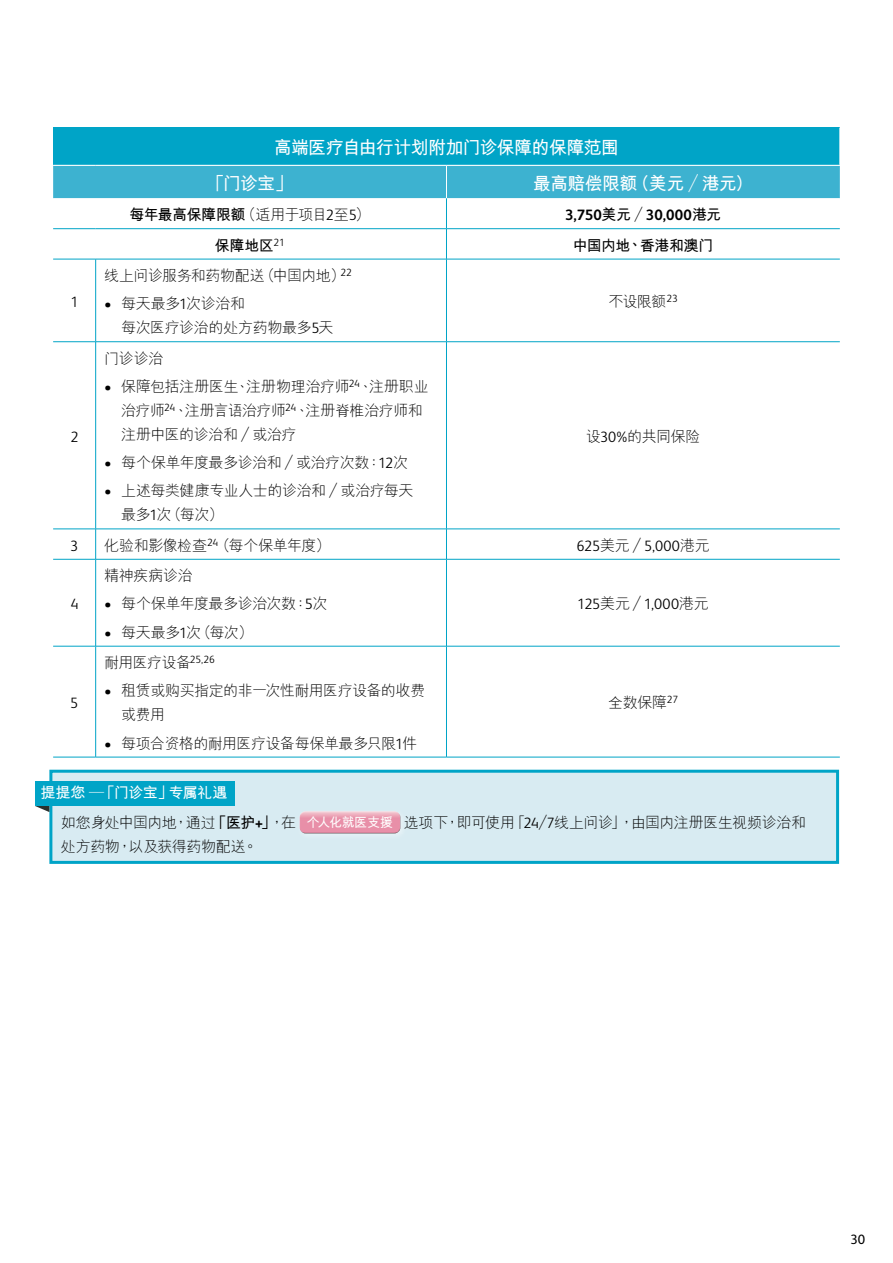
<style>
.page{position:relative;width:893px;height:1263px;background:#fff}
.page>*{position:absolute;margin:0;border:0;box-sizing:border-box;transform-origin:0 0}
.t1{font:700 18px/35.4px "M Hei PRC";letter-spacing:-.04em;color:#fff}
.t2{font:300 15px/24px "M Hei PRC";letter-spacing:-.03em;color:#000}
.t3{font:700 15px "M Hei PRC";letter-spacing:-.035em;color:#000}
.t4{font:300 15px "FS Albert Pro";letter-spacing:.005em;color:#000}
.t5{font:700 15px "FS Albert Pro";letter-spacing:.01em;color:#000}
.t6{font:700 15px "M Hei PRC";letter-spacing:-.015em;color:#fff}
.t7{font:13.5px "FS Albert Pro";color:#000}
.s1{font-family:"M Hei HKS"}
.s2{font-family:"M Hei HKS";font-weight:300}
.s3{font-weight:300}
.s4{font-family:"FS Albert Pro";font-weight:300}
.s5{font-family:"M Hei PRC"}
.s6{font-family:"FS Albert Pro"}
.s7{font-family:"M Hei HKS";font-weight:700}
.s8{font-weight:700}
.s9{font-family:"FS Albert Pro";font-weight:700}
.s10{font-weight:700;font-size:12.9px;color:#fff}
</style>
<div class="page">
<div style="left:53px;top:128px;width:787px;height:37px;background:#00a4c7"></div>
<div style="left:53px;top:166px;width:787px;height:32px;background:#3db2d0"></div>
<svg style="left:53px;top:198px;width:787px;height:559px"></svg>
<hr style="left:446px;top:166px;width:1px;height:32px;background:#fff">
<hr style="left:446px;top:198px;width:1px;height:30px;background:#00a4c7">
<hr style="left:53px;top:228px;width:43px;height:1px;background:#00a4c7">
<hr style="left:96px;top:228px;width:350px;height:1px;background:#00a4c7">
<hr style="left:446px;top:228px;width:394px;height:1px;background:#00a4c7">
<hr style="left:446px;top:229px;width:1px;height:30px;background:#00a4c7">
<hr style="left:53px;top:259px;width:43px;height:1px;background:#00a4c7">
<hr style="left:96px;top:259px;width:350px;height:1px;background:#00a4c7">
<hr style="left:95px;top:259px;width:1px;height:82px;background:#00a4c7">
<hr style="left:446px;top:259px;width:394px;height:1px;background:#00a4c7">
<hr style="left:446px;top:259px;width:1px;height:82px;background:#00a4c7">
<hr style="left:53px;top:341px;width:43px;height:1px;background:#00a4c7">
<hr style="left:96px;top:341px;width:350px;height:1px;background:#00a4c7">
<hr style="left:95px;top:342px;width:1px;height:187px;background:#00a4c7">
<hr style="left:446px;top:341px;width:394px;height:1px;background:#00a4c7">
<hr style="left:446px;top:342px;width:1px;height:187px;background:#00a4c7">
<hr style="left:446px;top:529px;width:394px;height:1px;background:#00a4c7">
<hr style="left:446px;top:559px;width:394px;height:1px;background:#00a4c7">
<hr style="left:446px;top:646px;width:394px;height:1px;background:#00a4c7">
<hr style="left:53px;top:529px;width:43px;height:1px;background:#00a4c7">
<hr style="left:96px;top:529px;width:350px;height:1px;background:#00a4c7">
<hr style="left:95px;top:529px;width:1px;height:30px;background:#00a4c7">
<hr style="left:446px;top:529px;width:1px;height:30px;background:#00a4c7">
<hr style="left:53px;top:559px;width:43px;height:1px;background:#00a4c7">
<hr style="left:96px;top:559px;width:350px;height:1px;background:#00a4c7">
<hr style="left:95px;top:559px;width:1px;height:87px;background:#00a4c7">
<hr style="left:446px;top:559px;width:1px;height:87px;background:#00a4c7">
<hr style="left:53px;top:646px;width:43px;height:1px;background:#00a4c7">
<hr style="left:96px;top:646px;width:350px;height:1px;background:#00a4c7">
<hr style="left:95px;top:646px;width:1px;height:111px;background:#00a4c7">
<hr style="left:446px;top:646px;width:1px;height:111px;background:#00a4c7">
<hr style="left:53px;top:757px;width:43px;height:1px;background:#00a4c7">
<hr style="left:96px;top:757px;width:350px;height:1px;background:#00a4c7">
<hr style="left:446px;top:757px;width:394px;height:1px;background:#00a4c7">
<div style="left:51px;top:771px;width:787px;height:91px;background:#d8ebf2"></div>
<div style="left:296px;top:808px;width:112px;height:32px;background:#dcedf3"></div>
<div style="left:299px;top:810px;width:103px;height:20px;background:#fff;opacity:.75"></div>
<div style="left:299px;top:813px;width:103px;height:21px;background:#000;opacity:.75"></div>
<div style="left:49px;top:770px;width:790px;height:94px;border:3px solid #00a4c7"></div>
<svg style="left:35px;top:806px;width:14px;height:6px"></svg>
<div style="left:35px;top:782px;width:200px;height:24px;background:#00a4c7"></div>
<p class="t1" style="left:207px;top:130px;width:414px;text-indent:67px">高端医疗自由行计划附加门诊保障的保障范围<span class="s1">「</span>门诊宝<span class="s1">」</span></p>
<p class="t1" style="left:533px;top:166px;width:222px">最高赔偿限额<span class="s1">（</span>美元<span class="s1">／</span>港元<span class="s1">）</span></p>
<p class="t4" style="left:70px;top:292px;width:10px">1</p>
<p class="t4" style="left:70px;top:427px;width:10px">2</p>
<p class="t3" style="left:129px;top:206px;width:242px">每年最高保障限额<span class="s2">（</span><span class="s3">适用于项目</span><span class="s4">2</span><span class="s3">至</span><span class="s4">5</span><span class="s2">）</span></p>
<p class="t5" style="left:565px;top:204px;width:158px">3,750<span class="s5">美元</span><span class="s1">／</span>30,000<span class="s5">港元</span></p>
<p class="t3" style="left:215px;top:237px;width:72px">保障地区<sup>21</sup></p>
<p class="t3" style="left:573px;top:237px;width:142px">中国内地<span class="s1">、</span>香港和澳门</p>
<p class="t2" style="left:104px;top:264px;width:249px">线上问诊服务和药物配送<span class="s1">（</span>中国内地<span class="s1">）</span><sup>22</sup></p>
<p class="t2" style="left:121px;top:292px;width:214px;text-indent:-17px"><span class="s6">•</span> 每天最多<span class="s6">1</span>次诊治和<br>每次医疗诊治的处方药物最多<span class="s6">5</span>天</p>
<p class="t2" style="left:608px;top:290px;width:71px">不设限额<sup>23</sup></p>
<p class="t2" style="left:104px;top:346px;width:61px">门诊诊治</p>
<p class="t2" style="left:121px;top:375px;width:309px;text-indent:-17px"><span class="s6">•</span> 保障包括注册医生<span class="s1">、</span>注册物理治疗师<sup>24</sup><span class="s1">、</span>注册职业治疗师<sup>24</sup><span class="s1">、</span>注册言语治疗师<sup>24</sup><span class="s1">、</span>注册脊椎治疗师和注册中医的诊治和<span class="s1">／</span>或治疗</p>
<p class="t2" style="left:104px;top:451px;width:305px"><span class="s6">•</span> 每个保单年度最多诊治和<span class="s1">／</span>或治疗次数<span class="s1">：</span><span class="s6">12</span>次</p>
<p class="t2" style="left:121px;top:479px;width:294px;text-indent:-17px"><span class="s6">•</span> 上述每类健康专业人士的诊治和<span class="s1">／</span>或治疗每天最多<span class="s6">1</span>次<span class="s1">（</span>每次<span class="s1">）</span></p>
<p class="t2" style="left:586px;top:425px;width:116px">设<span class="s6">30%</span>的共同保险</p>
<p class="t4" style="left:70px;top:535px;width:10px">3</p>
<p class="t2" style="left:104px;top:534px;width:228px">化验和影像检查<sup>24</sup><span class="s1">（</span>每个保单年度<span class="s1">）</span></p>
<p class="t4" style="left:576px;top:535px;width:135px">625<span class="s5">美元</span><span class="s1">／</span>5,000<span class="s5">港元</span></p>
<p class="t4" style="left:70px;top:594px;width:10px">4</p>
<p class="t4" style="left:70px;top:693px;width:10px">5</p>
<p class="t2" style="left:104px;top:564px;width:90px">精神疾病诊治</p>
<p class="t2" style="left:104px;top:592px;width:225px"><span class="s6">•</span> 每个保单年度最多诊治次数<span class="s1">：</span><span class="s6">5</span>次</p>
<p class="t2" style="left:104px;top:620px;width:151px"><span class="s6">•</span> 每天最多<span class="s6">1</span>次<span class="s1">（</span>每次<span class="s1">）</span></p>
<p class="t2" style="left:104px;top:651px;width:112px">耐用医疗设备<sup>25,26</sup></p>
<p class="t2" style="left:121px;top:679px;width:305px;text-indent:-17px"><span class="s6">•</span> 租赁或购买指定的非一次性耐用医疗设备的收费或费用</p>
<p class="t2" style="left:104px;top:731px;width:314px"><span class="s6">•</span> 每项合资格的耐用医疗设备每保单最多只限<span class="s6">1</span>件</p>
<p class="t6" style="left:40px;top:785px;width:188px">提提您 <span class="s1">—「</span>门诊宝<span class="s1">」</span>专属礼遇</p>
<p class="t4" style="left:577px;top:594px;width:133px">125<span class="s5">美元</span><span class="s1">／</span>1,000<span class="s5">港元</span></p>
<p class="t2" style="left:608px;top:691px;width:71px">全数保障<sup>27</sup></p>
<p class="t2" style="left:61px;top:811px;width:747px">如您身处中国内地<span class="s1">，</span>通过<span class="s7">「</span><span class="s8">医护</span><span class="s9">+</span><span class="s7">」</span><span class="s1">，</span>在 <span class="s10">个人化就医支援</span> 选项下<span class="s1">，</span>即可使用<span class="s1">「</span><span class="s6">24</span><span class="s1">／</span><span class="s6">7</span>线上问诊<span class="s1">」，</span>由国内注册医生视频诊治和处方药物<span class="s1">，</span>以及获得药物配送<span class="s1">。</span></p>
<p class="t7" style="left:850px;top:1229px;width:16px">30</p>
</div>
